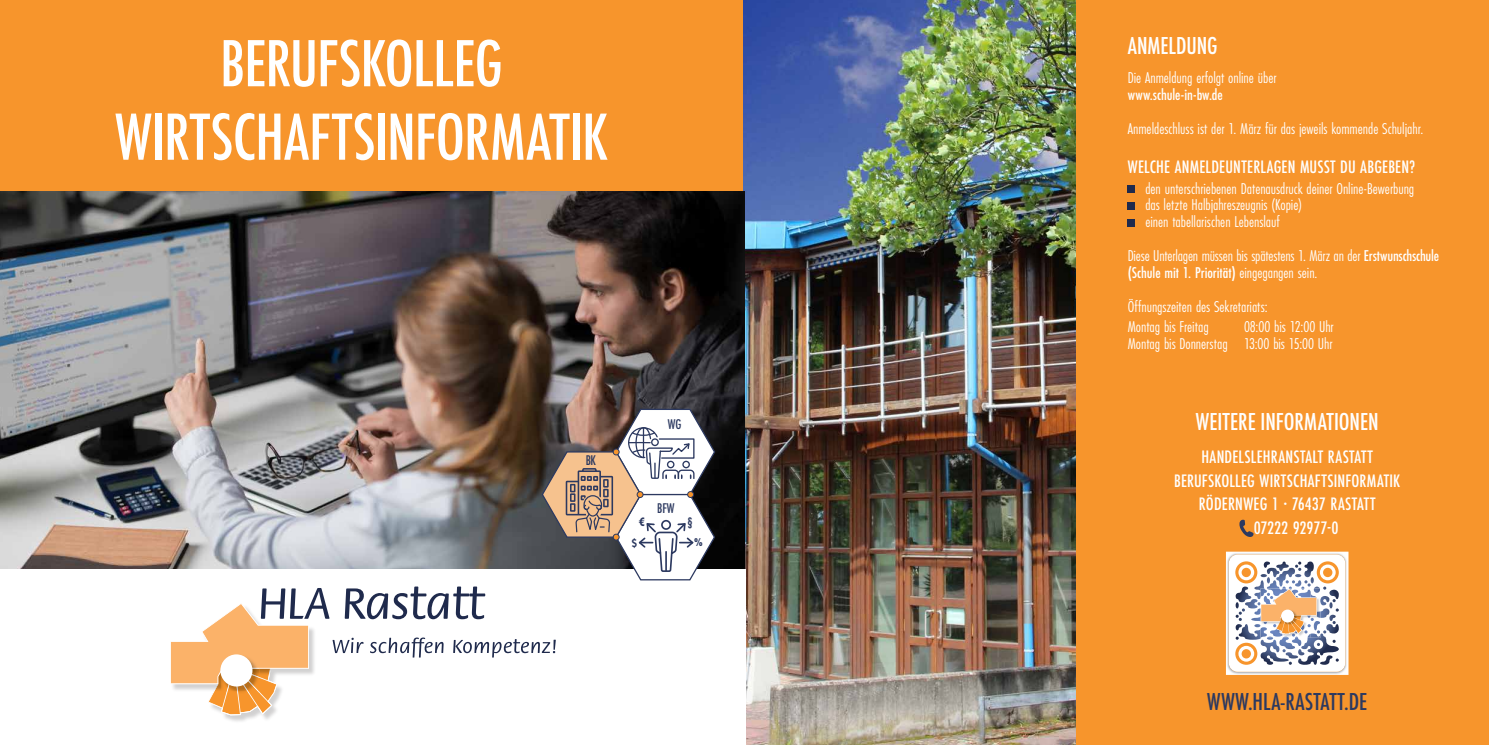
<style>
.page{position:relative;width:1489px;height:745px;background:#fff}
.page>*{position:absolute;margin:0;border:0;box-sizing:border-box;transform-origin:0 0}
.t1{font:500 condensed 61.12px "Futura";letter-spacing:-.01em;color:#fff}
.t2{font:500 condensed 22.5px "Futura";letter-spacing:-.005em;color:#fff}
.t3{font:500 condensed 22.5px "Futura";letter-spacing:.01em;color:#2c3960}
.t4{font:500 18.75px "Futura PT Cond";letter-spacing:.005em;color:#fff}
.t5{font:16.25px/16.9px "Futura PT Cond";letter-spacing:-.005em;color:#fff}
.t6{font:500 16.25px "Futura PT Cond";letter-spacing:-.005em;color:#fff}
.t7{font:500 14.62px "Futura PT Cond";color:#2c3960}
.t8{font:700 12.75px "Futura PT Cond";color:#2c3960}
.t9{font:700 11.75px "Futura PT Cond";color:#2c3960}
.s1{font-weight:500}
</style>
<div class="page">
<div style="left:0;top:0;width:1488px;height:744px;background:#f7952c"></div>
<div style="left:1127px;top:185px;width:7px;height:7px;background:#1f2a4c"></div>
<div style="left:1127px;top:202px;width:7px;height:7px;background:#1f2a4c"></div>
<div style="left:1127px;top:219px;width:7px;height:7px;background:#1f2a4c"></div>
<img style="left:1226px;top:551px;width:122px;height:123px">
<svg style="left:1228px;top:554px;width:117px;height:117px;background:#d4d7df"></svg>
<svg style="left:1235px;top:642px;width:22px;height:22px"></svg>
<svg style="left:1241px;top:648px;width:9px;height:10px"></svg>
<img style="left:1260px;top:633px;width:44px;height:3px">
<img style="left:1310px;top:633px;width:10px;height:4px">
<svg style="left:1235px;top:561px;width:103px;height:72px;background:#cfc0b7"></svg>
<svg style="left:1280px;top:609px;width:13px;height:13px"></svg>
<svg style="left:1239px;top:519px;width:14px;height:18px"></svg>
<img style="left:743px;top:0;width:332px;height:744px">
<div style="left:0;top:569px;width:745px;height:175px;background:#fff"></div>
<img style="left:224px;top:714px;width:50px;height:8px">
<img style="left:0;top:191px;width:744px;height:377px">
<img style="left:170px;top:407px;width:546px;height:307px">
<div style="left:612px;top:533px;width:7px;height:7px;border:1px solid #2c3960;border-radius:50%"></div>
<p class="t1" style="left:220px;top:24px;width:284px">BERUFSKOLLEG</p>
<p class="t1" style="left:115px;top:98px;width:494px">WIRTSCHAFTSINFORMATIK</p>
<p class="t7" style="left:585px;top:451px;width:12px">BK</p>
<p class="t7" style="left:667px;top:415px;width:15px">WG</p>
<p class="t8" style="left:639px;top:514px;width:7px">€</p>
<p class="t9" style="left:632px;top:535px;width:7px">$</p>
<p class="t7" style="left:657px;top:499px;width:19px">BFW</p>
<p class="t9" style="left:687px;top:514px;width:7px">§</p>
<p class="t9" style="left:694px;top:535px;width:10px">%</p>
<p class="t2" style="left:1127px;top:31px;width:91px">ANMELDUNG</p>
<p class="t5" style="left:1127px;top:69px;width:150px">Die Anmeldung erfolgt online über</p>
<p class="t6" style="left:1127px;top:85px;width:97px">www.schule-in-bw.de</p>
<p class="t5" style="left:1127px;top:120px;width:297px">Anmeldeschluss ist der 1. März für das jeweils kommende Schuljahr.</p>
<p class="t4" style="left:1127px;top:156px;width:289px">WELCHE ANMELDEUNTERLAGEN MUSST DU ABGEBEN?</p>
<p class="t5" style="left:1145px;top:179px;width:270px">den unterschriebenen Datenausdruck deiner Online-Bewerbung</p>
<p class="t5" style="left:1145px;top:196px;width:158px">das letzte Halbjahreszeugnis (Kopie)</p>
<p class="t5" style="left:1145px;top:213px;width:136px">einen tabellarischen Lebenslauf</p>
<p class="t5" style="left:1127px;top:247px;width:313px">Diese Unterlagen müssen bis spätestens 1. März an der <span class="s1">Erstwunschschule (Schule mit 1. Priorität)</span> eingegangen sein.</p>
<p class="t5" style="left:1127px;top:298px;width:141px">Öffnungszeiten des Sekretariats:</p>
<p class="t5" style="left:1127px;top:318px;width:82px">Montag bis Freitag</p>
<p class="t5" style="left:1243px;top:318px;width:91px">08:00 bis 12:00 Uhr</p>
<p class="t5" style="left:1127px;top:335px;width:206px">Montag bis Donnerstag 13:00 bis 15:00 Uhr</p>
<p class="t2" style="left:1195px;top:407px;width:184px">WEITERE INFORMATIONEN</p>
<p class="t4" style="left:1201px;top:445px;width:173px">HANDELSLEHRANSTALT RASTATT</p>
<p class="t4" style="left:1174px;top:469px;width:228px">BERUFSKOLLEG WIRTSCHAFTSINFORMATIK</p>
<p class="t4" style="left:1198px;top:492px;width:178px">RÖDERNWEG 1 · 76437 RASTATT</p>
<p class="t4" style="left:1253px;top:516px;width:86px">07222 92977-0</p>
<p class="t3" style="left:1206px;top:686px;width:162px">WWW.HLA-RASTATT.DE</p>
</div>
